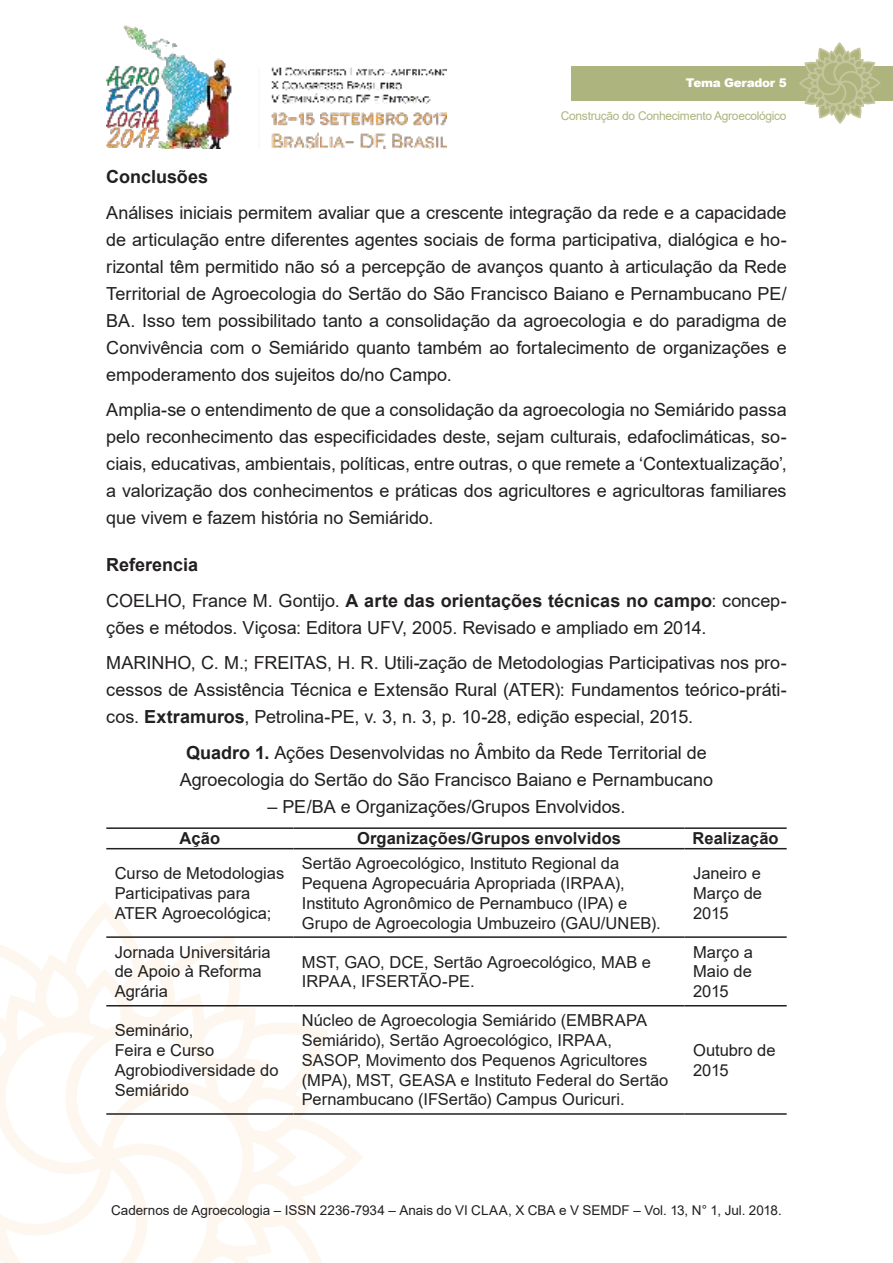
<style>
.page{position:relative;width:893px;height:1263px;background:#fff}
.page>*{position:absolute;margin:0;border:0;box-sizing:border-box;transform-origin:0 0}
.t1{font:18px/27px "Arial";letter-spacing:-.005em;color:#221f1f;text-align:justify}
.t2{font:700 18px/35.5px "Arial";color:#221f1f}
.t3{font:16.5px/19.8px "Arial";color:#221f1f}
.t4{font:700 16.5px "Arial";letter-spacing:.005em;color:#221f1f}
.t5{font:13.5px "Arial";color:#221f1f}
.t6{font:12px "Arial";letter-spacing:-.025em;color:#aeb47e}
.t7{font:900 12px "Arial";letter-spacing:-.025em;color:#fff}
.s1{font-weight:400}
.s2{font-weight:700}
</style>
<div class="page">
<img style="left:106px;top:25px;width:340px;height:124px">
<svg style="left:0;top:910px;width:367px;height:353px"></svg>
<div style="left:571px;top:66px;width:322px;height:34px;background:#aeb47e"></div>
<svg style="left:798px;top:43px;width:83px;height:81px"></svg>
<hr style="left:106px;top:827px;width:187px;height:2px;background:#221f1f">
<hr style="left:293px;top:827px;width:392px;height:2px;background:#221f1f">
<hr style="left:685px;top:827px;width:102px;height:2px;background:#221f1f">
<hr style="left:106px;top:848px;width:187px;height:1px;background:#221f1f">
<hr style="left:293px;top:848px;width:392px;height:1px;background:#221f1f">
<hr style="left:685px;top:848px;width:102px;height:1px;background:#221f1f">
<hr style="left:106px;top:936px;width:187px;height:2px;background:#221f1f">
<hr style="left:293px;top:936px;width:392px;height:2px;background:#221f1f">
<hr style="left:685px;top:936px;width:102px;height:2px;background:#221f1f">
<hr style="left:106px;top:1005px;width:187px;height:1px;background:#221f1f">
<hr style="left:293px;top:1005px;width:392px;height:1px;background:#221f1f">
<hr style="left:685px;top:1005px;width:102px;height:1px;background:#221f1f">
<hr style="left:106px;top:1113px;width:187px;height:2px;background:#221f1f">
<hr style="left:293px;top:1113px;width:392px;height:2px;background:#221f1f">
<hr style="left:685px;top:1113px;width:102px;height:2px;background:#221f1f">
<p class="t7" style="left:686px;top:76px;width:102px">Tema Gerador 5</p>
<p class="t6" style="left:561px;top:112px;width:227px">Construção do Conhecimento Agroecológico</p>
<p class="t2" style="left:106px;top:161px;width:103px">Conclusões</p>
<p class="t1" style="left:106px;top:201px;width:682px">Análises iniciais permitem avaliar que a crescente integração da rede e a capacidade de articulação entre diferentes agentes sociais de forma participativa, dialógica e ho&shy;rizontal têm permitido não só a percepção de avanços quanto à articulação da Rede Territorial de Agroecologia do Sertão do São Francisco Baiano e Pernambucano PE/ BA. Isso tem possibilitado tanto a consolidação da agroecologia e do paradigma de Convivência com o Semiárido quanto também ao fortalecimento de organizações e empoderamento dos sujeitos do/no Campo.</p>
<p class="t1" style="left:106px;top:398px;width:682px">Amplia-se o entendimento de que a consolidação da agroecologia no Semiárido passa pelo reconhecimento das especificidades deste, sejam culturais, edafoclimáticas, so&shy;ciais, educativas, ambientais, políticas, entre outras, o que remete a ‘Contextualização’, a valorização dos conhecimentos e práticas dos agricultores e agricultoras familiares que vivem e fazem história no Semiárido.</p>
<p class="t2" style="left:106px;top:549px;width:682px">Referencia<br><span class="s1">COELHO, France M. Gontijo.</span> A arte das orientações técnicas no campo<span class="s1">: concep-</span></p>
<p class="t1" style="left:106px;top:611px;width:682px;line-height:35.5px">ções e métodos. Viçosa: Editora UFV, 2005. Revisado e ampliado em 2014.<br>MARINHO, C. M.; FREITAS, H. R. Utili-zação de Metodologias Participativas nos pro-</p>
<p class="t1" style="left:106px;top:678px;width:682px">cessos de Assistência Técnica e Extensão Rural (ATER): Fundamentos teórico-práti&shy;cos. <span class="s2">Extramuros</span>, Petrolina-PE, v. 3, n. 3, p. 10-28, edição especial, 2015.</p>
<p class="t1" style="left:180px;top:741px;width:535px;text-align:center"><span class="s2">Quadro 1.</span> Ações Desenvolvidas no Âmbito da Rede Territorial de<br>Agroecologia do Sertão do São Francisco Baiano e Pernambucano</p>
<p class="t1" style="left:268px;top:795px;width:359px">– PE/BA e Organizações/Grupos Envolvidos.</p>
<p class="t4" style="left:180px;top:832px;width:42px">Ação</p>
<p class="t4" style="left:357px;top:832px;width:265px">Organizações/Grupos envolvidos</p>
<p class="t4" style="left:693px;top:832px;width:87px">Realização</p>
<p class="t3" style="left:115px;top:865px;width:171px">Curso de Metodologias<br>Participativas para<br>ATER Agroecológica;</p>
<p class="t3" style="left:302px;top:855px;width:360px">Sertão Agroecológico, Instituto Regional da Pequena Agropecuária Apropriada (IRPAA), Instituto Agronômico de Pernambuco (IPA) e Grupo de Agroecologia Umbuzeiro (GAU/UNEB).</p>
<p class="t3" style="left:693px;top:865px;width:70px;text-align:justify">Janeiro e Março de 2015</p>
<p class="t3" style="left:115px;top:943px;width:157px">Jornada Universitária de Apoio à Reforma<br>Agrária</p>
<p class="t3" style="left:302px;top:953px;width:351px">MST, GAO, DCE, Sertão Agroecológico, MAB e<br>IRPAA, IFSERTÃO-PE.</p>
<p class="t3" style="left:693px;top:943px;width:61px;text-align:justify">Março a Maio de 2015</p>
<p class="t3" style="left:115px;top:1022px;width:165px">Seminário,<br>Feira e Curso<br>Agrobiodiversidade do<br>Semiárido</p>
<p class="t3" style="left:302px;top:1012px;width:368px">Núcleo de Agroecologia Semiárido (EMBRAPA Semiárido), Sertão Agroecológico, IRPAA, SASOP, Movimento dos Pequenos Agricultores (MPA), MST, GEASA e Instituto Federal do Sertão Pernambucano (IFSertão) Campus Ouricuri.</p>
<p class="t3" style="left:693px;top:1042px;width:84px">Outubro de<br>2015</p>
<p class="t5" style="left:111px;top:1205px;width:672px">Cadernos de Agroecologia – ISSN 2236-7934 – Anais do VI CLAA, X CBA e V SEMDF – Vol. 13, N° 1, Jul. 2018.</p>
</div>
